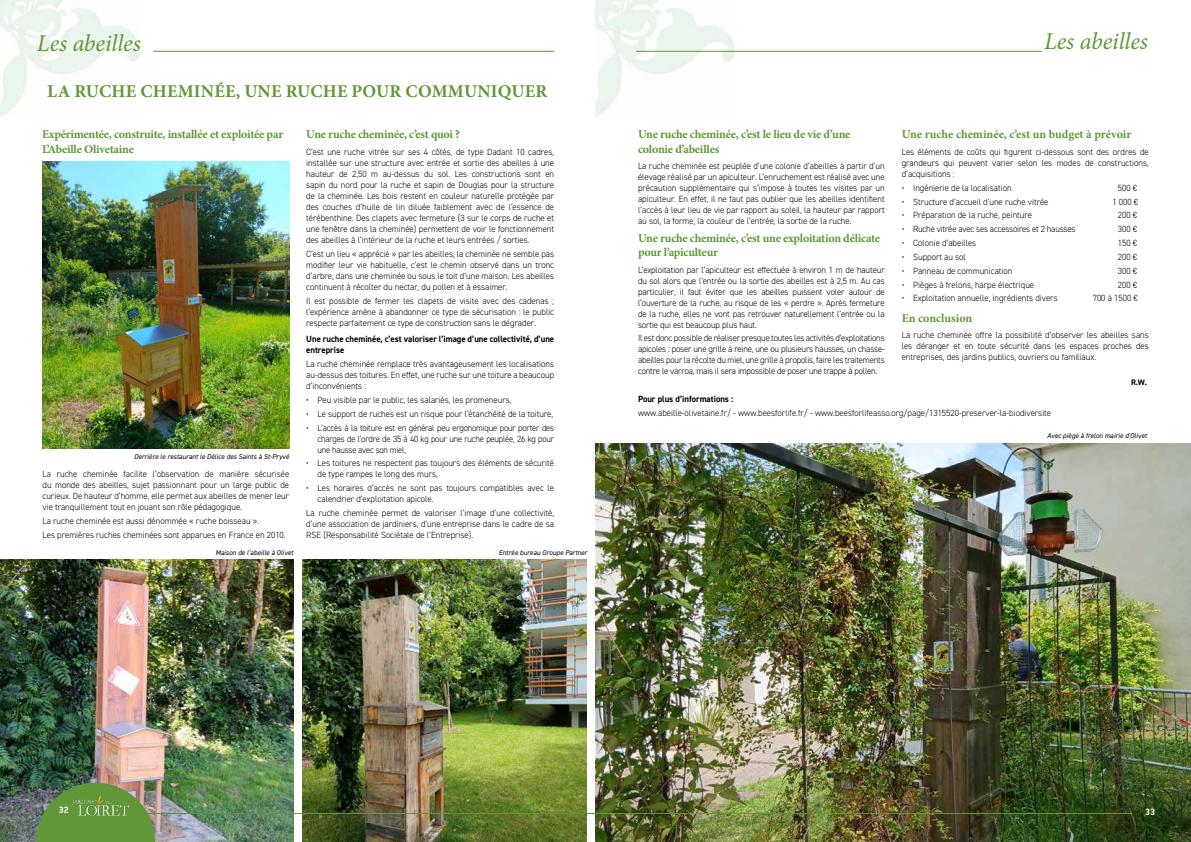
<style>
.page{position:relative;width:1191px;height:842px;background:#fff}
.page>*{position:absolute;margin:0;border:0;box-sizing:border-box;transform-origin:0 0}
.t1{font:italic 24px "Minion Pro";letter-spacing:-.005em;color:#619737}
.t2{font:700 18px "Minion Pro";letter-spacing:.01em;color:#619737}
.t3{font:700 12px/14.4px "Minion Pro";letter-spacing:-.02em;color:#619737}
.t4{font:700 12px "Minion Pro";color:#619737}
.t5{font:700 10px "Conduit ITC";color:#fff}
.t6{font:300 9px/11px "DIN2014";color:#000;text-align:justify}
.t7{font:300 9px/11px "DIN2014";color:#000;text-align:justify;scale:.95 1}
.t8{font:700 9px/11px "DIN2014";color:#000}
.t9{font:300 9px "DIN2014";letter-spacing:-.02em;color:#000}
.t10{font:700 8px "DIN2014";color:#000}
.t11{font:italic 7px "DIN2014";color:#000}
</style>
<div class="page">
<img style="left:0;top:0;width:139px;height:117px">
<hr style="left:636px;top:51px;width:406px;height:1px;background:#619737">
<hr style="left:153px;top:51px;width:401px;height:1px;background:#619737">
<img style="left:0;top:560px;width:293px;height:282px">
<img style="left:302px;top:560px;width:285px;height:282px">
<hr style="left:145px;top:813px;width:451px;height:1px;background:#619737">
<img style="left:42px;top:162px;width:247px;height:287px">
<img style="left:595px;top:444px;width:596px;height:398px">
<img style="left:36px;top:783px;width:119px;height:59px">
<hr style="left:595px;top:813px;width:537px;height:1px;background:#619737">
<h1 class="t1" style="left:37px;top:27px;width:105px">Les abeilles</h1>
<h1 class="t1" style="left:1044px;top:25px;width:105px">Les abeilles</h1>
<h2 class="t2" style="left:47px;top:79px;width:501px">LA RUCHE CHEMINÉE, UNE RUCHE POUR COMMUNIQUER</h2>
<h3 class="t3" style="left:42px;top:127px;width:243px">Expérimentée, construite, installée et exploitée par<br>L’Abeille Olivetaine</h3>
<h3 class="t3" style="left:306px;top:127px;width:155px">Une ruche cheminée, c’est quoi ?</h3>
<h3 class="t3" style="left:638px;top:127px;width:214px">Une ruche cheminée, c’est le lieu de vie d’une colonie d’abeilles</h3>
<p class="t6" style="left:638px;top:161px;width:248px">La ruche cheminée est peuplée d’une colonie d’abeilles à partir d’un élevage réalisé par un apiculteur. L’enruchement est réalisé avec une précaution supplémentaire qui s’impose à toutes les visites par un apiculteur. En effet, il ne faut pas oublier que les abeilles identifient l’accès à leur lieu de vie par rapport au soleil, la hauteur par rapport au sol, la forme, la couleur de l’entrée, la sortie de la ruche.</p>
<h3 class="t3" style="left:638px;top:230px;width:244px">Une ruche cheminée, c’est une exploitation délicate pour l’apiculteur</h3>
<p class="t6" style="left:638px;top:264px;width:248px">L’exploitation par l’apiculteur est effectuée à environ 1 m de hauteur du sol alors que l’entrée ou la sortie des abeilles est à 2,5 m. Au cas particulier, il faut éviter que les abeilles puissent voler autour de l’ouverture de la ruche, au risque de les « perdre ». Après fermeture de la ruche, elles ne vont pas retrouver naturellement l’entrée ou la sortie qui est beaucoup plus haut.</p>
<p class="t6" style="left:638px;top:333px;width:248px">Il est donc possible de réaliser presque toutes les activités d’exploitations apicoles : poser une grille à reine, une ou plusieurs hausses, un chasse&shy;abeilles pour la récolte du miel, une grille à propolis, faire les traitements contre le varroa, mais il sera impossible de poser une trappe à pollen.</p>
<h3 class="t4" style="left:901px;top:126px;width:231px">Une ruche cheminée, c’est un budget à prévoir</h3>
<p class="t6" style="left:901px;top:146px;width:248px">Les éléments de coûts qui figurent ci-dessous sont des ordres de grandeurs qui peuvent varier selon les modes de constructions, d’acquisitions :</p>
<p class="t6" style="left:901px;top:182px;width:112px">• Ingénierie de la localisation</p>
<p class="t6" style="left:1117px;top:182px;width:21px">500 €</p>
<p class="t6" style="left:901px;top:196px;width:148px">• Structure d’accueil d’une ruche vitrée</p>
<p class="t6" style="left:1112px;top:196px;width:27px">1 000 €</p>
<p class="t6" style="left:901px;top:210px;width:132px">• Préparation de la ruche, peinture</p>
<p class="t6" style="left:1117px;top:210px;width:21px">200 €</p>
<p class="t9" style="left:901px;top:224px;width:175px">• Ruche vitrée avec ses accessoires et 2 hausses</p>
<p class="t6" style="left:1117px;top:224px;width:21px">300 €</p>
<p class="t6" style="left:901px;top:237px;width:76px">• Colonie d’abeilles</p>
<p class="t6" style="left:1117px;top:237px;width:21px">150 €</p>
<p class="t6" style="left:901px;top:251px;width:66px">• Support au sol</p>
<p class="t6" style="left:1117px;top:251px;width:21px">200 €</p>
<p class="t6" style="left:901px;top:265px;width:112px">• Panneau de communication</p>
<p class="t6" style="left:1117px;top:265px;width:21px">300 €</p>
<p class="t6" style="left:901px;top:279px;width:134px">• Pièges à frelons, harpe électrique</p>
<p class="t6" style="left:1117px;top:279px;width:21px">200 €</p>
<p class="t6" style="left:901px;top:293px;width:157px">• Exploitation annuelle, ingrédients divers</p>
<p class="t6" style="left:1092px;top:293px;width:47px">700 à 1500 €</p>
<h3 class="t4" style="left:901px;top:309px;width:72px">En conclusion</h3>
<p class="t6" style="left:901px;top:330px;width:249px">La ruche cheminée offre la possibilité d’observer les abeilles sans les déranger et en toute sécurité dans les espaces proches des entreprises, des jardins publics, ouvriers ou familiaux.</p>
<p class="t6" style="left:306px;top:146px;width:249px">C’est une ruche vitrée sur ses 4 côtés, de type Dadant 10 cadres, installée sur une structure avec entrée et sortie des abeilles à une hauteur de 2,50 m au-dessus du sol. Les constructions sont en sapin du nord pour la ruche et sapin de Douglas pour la structure de la cheminée. Les bois restent en couleur naturelle protégée par des couches d’huile de lin diluée faiblement avec de l’essence de térébenthine. Des clapets avec fermeture (3 sur le corps de ruche et une fenêtre dans la cheminée) permettent de voir le fonctionnement des abeilles à l’intérieur de la ruche et leurs entrées / sorties.</p>
<p class="t6" style="left:306px;top:248px;width:249px">C’est un lieu « apprécié » par les abeilles, la cheminée ne semble pas modifier leur vie habituelle, c’est le chemin observé dans un tronc d’arbre, dans une cheminée ou sous le toit d’une maison. Les abeilles continuent à récolter du nectar, du pollen et à essaimer.</p>
<p class="t6" style="left:306px;top:295px;width:249px">Il est possible de fermer les clapets de visite avec des cadenas ; l’expérience amène à abandonner ce type de sécurisation : le public respecte parfaitement ce type de construction sans le dégrader.</p>
<p class="t8" style="left:306px;top:333px;width:249px">Une ruche cheminée, c’est valoriser l’image d’une collectivité, d’une entreprise</p>
<p class="t6" style="left:306px;top:358px;width:249px">La ruche cheminée remplace très avantageusement les localisations au-dessus des toitures. En effet, une ruche sur une toiture a beaucoup d’inconvénients :</p>
<p class="t6" style="left:306px;top:394px;width:207px">• Peu visible par le public, les salariés, les promeneurs,</p>
<p class="t6" style="left:306px;top:408px;width:248px">• Le support de ruches est un risque pour l’étanchéité de la toiture,</p>
<p class="t7" style="left:317px;top:422px;width:250px;text-indent:-11px">• L’accès à la toiture est en général peu ergonomique pour porter des charges de l’ordre de 35 à 40 kg pour une ruche peuplée, 26 kg pour une hausse avec son miel,</p>
<p class="t6" style="left:317px;top:458px;width:238px;text-indent:-11px">• Les toitures ne respectent pas toujours des éléments de sécurité de type rampes le long des murs,</p>
<p class="t6" style="left:317px;top:483px;width:238px;text-indent:-11px">• Les horaires d’accès ne sont pas toujours compatibles avec le calendrier d’exploitation apicole.</p>
<p class="t6" style="left:306px;top:508px;width:249px">La ruche cheminée permet de valoriser l’image d’une collectivité, d’une association de jardiniers, d’une entreprise dans le cadre de sa RSE (Responsabilité Sociétale de l’Entreprise).</p>
<p class="t10" style="left:1131px;top:377px;width:17px">R.W.</p>
<p class="t8" style="left:638px;top:394px;width:97px">Pour plus d’informations :</p>
<p class="t6" style="left:638px;top:408px;width:414px">www.abeille-olivetaine.fr/ - www.beesforlife.fr/ - www.beesforlifeasso.org/page/1315520-preserver-la-biodiversite</p>
<p class="t11" style="left:1047px;top:431px;width:101px">Avec piège à frelon mairie d’Olivet</p>
<p class="t11" style="left:134px;top:452px;width:157px">Derrière le restaurant le Délice des Saints à St-Pryvé</p>
<p class="t6" style="left:43px;top:469px;width:248px">La ruche cheminée facilite l’observation de manière sécurisée du monde des abeilles, sujet passionnant pour un large public de curieux. De hauteur d’homme, elle permet aux abeilles de mener leur vie tranquillement tout en jouant son rôle pédagogique.</p>
<p class="t6" style="left:43px;top:514px;width:245px;line-height:13.8px">La ruche cheminée est aussi dénommée « ruche boisseau ».<br>Les premières ruches cheminées sont apparues en France en 2010.</p>
<p class="t5" style="left:59px;top:804px;width:11px">32</p>
<p class="t11" style="left:215px;top:548px;width:80px">Maison de l’abeille à Olivet</p>
<p class="t11" style="left:499px;top:548px;width:90px">Entrée bureau Groupe Partner</p>
<p class="t5" style="left:1145px;top:806px;width:11px">33</p>
</div>
